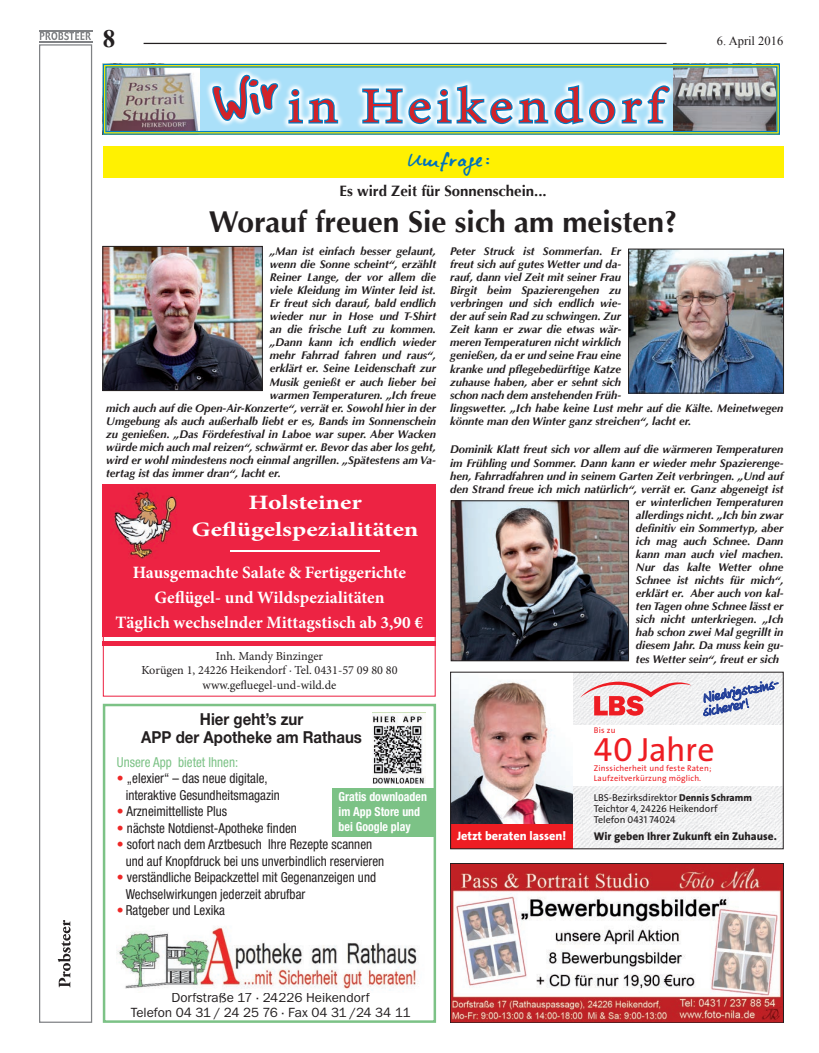
<style>
.page{position:relative;width:819px;height:1053px;background:#fff}
.page>*{position:absolute;margin:0;border:0;box-sizing:border-box;transform-origin:0 0}
.t1{font:50px "Minion Pro";letter-spacing:.1em;color:#d1232a;scale:1.1 1}
.t2{font:33.75px "LBS Thesis";letter-spacing:-.015em;color:#ee1d23}
.t3{font:700 30px "Optima";color:#231f20}
.t4{font:700 25px "Times New Roman";color:#231f20}
.t5{font:700 20.5px/26.8px "Minion Pro";color:#fff;text-align:center;scale:1.26 1}
.t6{font:20px "Elisabethvonelm";letter-spacing:.025em;color:#0072bc;scale:1.2 1}
.t7{font:700 17.38px/25px "Minion Pro";color:#fff;text-align:center}
.t8{font:700 16.5px/18px "Helvetica Neue";color:#231f20;text-align:center;scale:.91 1}
.t9{font:700 15px "Optima";color:#231f20}
.t10{font:14px/13.2px "Veneto Handwriting";color:#223f99}
.t11{font:condensed 13.75px/16.5px "Helvetica Neue";color:#231f20;scale:.95 1}
.t12{font:13.75px/15px "Franklin Gothic Itc T";color:#231f20;text-align:center}
.t13{font:condensed 13.75px "Helvetica Neue";color:#7cc286;scale:.95 1}
.t14{font:700 condensed 12.5px/15px "Helvetica Neue";color:#fff;scale:.95 1}
.t15{font:12.5px "Times New Roman";color:#231f20}
.t16{font:12.25px/14.8px "Minion Pro";color:#231f20;text-align:center}
.t17{font:800 12.25px "LBS Thesis";color:#fff}
.t18{font:italic 700 11.25px/13px "Optima";color:#231f20}
.t19{font:800 11.25px "LBS Thesis";color:#231f20}
.t20{font:10px/11.2px "LBS Thesis";color:#231f20}
.t21{font:8.38px/9.8px "LBS Thesis";letter-spacing:.025em;color:#ee1d23}
.s1{color:#ee2827}
.s2{font-weight:800}
</style>
<div class="page">
<hr style="left:144px;top:43px;width:522px;height:1px;background:#231f20">
<div style="left:103px;top:484px;width:333px;height:161px;background:#ed2343"></div>
<hr style="left:103px;top:637px;width:333px;height:4px;background:#fff">
<div style="left:103px;top:495px;width:332px;height:201px;border:1px solid #ed2343"></div>
<hr style="left:230px;top:550px;width:149px;height:2px;background:#fff">
<img style="left:111px;top:491px;width:67px;height:67px">
<div style="left:103px;top:703px;width:333px;height:319px;border:2px solid #7cc286"></div>
<img style="left:117px;top:927px;width:300px;height:65px">
<img style="left:372px;top:712px;width:53px;height:71px">
<div style="left:332px;top:788px;width:101px;height:48px;background:#7cc286"></div>
<img style="left:573px;top:673px;width:208px;height:174px">
<div style="left:571px;top:724px;width:212px;height:61px;background:#fff"></div>
<img style="left:452px;top:680px;width:121px;height:144px">
<svg style="left:580px;top:681px;width:111px;height:34px"></svg>
<div style="left:450px;top:824px;width:123px;height:24px;background:#ee1d23"></div>
<svg style="left:703px;top:681px;width:75px;height:35px"></svg>
<img style="left:452px;top:865px;width:329px;height:155px">
<div style="left:450px;top:863px;width:333px;height:159px;border:1px solid #231f20"></div>
<div style="left:39px;top:44px;width:53px;height:978px;border:1px solid #808285"></div>
<svg style="left:58px;top:920px;width:13px;height:67px"></svg>
<svg style="left:40px;top:32px;width:51px;height:8px"></svg>
<hr style="left:39px;top:30px;width:53px;height:1px;background:#808285">
<hr style="left:39px;top:41px;width:53px;height:1px;background:#808285">
<div style="left:198px;top:146px;width:505px;height:32px;background:#fff101"></div>
<svg style="left:103px;top:64px;width:677px;height:71px;background:#9cbec8"></svg>
<div style="left:105px;top:66px;width:672px;height:66px;border:1px solid #007ec5"></div>
<div style="left:589px;top:146px;width:194px;height:32px;background:#fff101"></div>
<div style="left:103px;top:146px;width:194px;height:32px;background:#fff101"></div>
<img style="left:453px;top:502px;width:173px;height:157px">
<div style="left:451px;top:500px;width:177px;height:161px;border:1px solid #231f20"></div>
<img style="left:630px;top:251px;width:151px;height:140px">
<div style="left:628px;top:249px;width:155px;height:144px;border:1px solid #231f20"></div>
<img style="left:104px;top:248px;width:157px;height:141px">
<div style="left:102px;top:246px;width:161px;height:145px;border:1px solid #231f20"></div>
<svg style="left:201px;top:64px;width:138px;height:71px;background:#9cd2e4"></svg>
<p class="t4" style="left:103px;top:21px;width:14px">8</p>
<p class="t15" style="left:716px;top:32px;width:68px">6. April 2016</p>
<p class="t1" style="left:288px;top:73px;width:343px">in Heikendorf</p>
<p class="t6" style="left:408px;top:147px;width:72px">Umfrage:</p>
<p class="t9" style="left:339px;top:182px;width:209px">Es wird Zeit für Sonnenschein...</p>
<p class="t3" style="left:209px;top:204px;width:470px">Worauf freuen Sie sich am meisten?</p>
<p class="t18" style="left:270px;top:244px;width:168px">„Man ist einfach besser gelaunt,</p>
<p class="t18" style="left:270px;top:257px;width:168px">wenn die Sonne scheint“, erzählt</p>
<p class="t18" style="left:270px;top:271px;width:168px">Reiner Lange, der vor allem die</p>
<p class="t18" style="left:270px;top:284px;width:168px">viele Kleidung im Winter leid ist.</p>
<p class="t18" style="left:270px;top:297px;width:168px">Er freut sich darauf, bald endlich</p>
<p class="t18" style="left:270px;top:310px;width:168px">wieder nur in Hose und T-Shirt</p>
<p class="t18" style="left:270px;top:323px;width:168px">an die frische Luft zu kommen.</p>
<p class="t18" style="left:270px;top:336px;width:168px">„Dann kann ich endlich wieder</p>
<p class="t18" style="left:270px;top:349px;width:168px">mehr Fahrrad fahren und raus“,</p>
<p class="t18" style="left:270px;top:362px;width:168px">erklärt er. Seine Leidenschaft zur</p>
<p class="t18" style="left:270px;top:375px;width:168px">Musik genießt er auch lieber bei</p>
<p class="t18" style="left:270px;top:388px;width:168px">warmen Temperaturen. „Ich freue</p>
<p class="t18" style="left:106px;top:401px;width:331px">mich auch auf die Open-Air-Konzerte“, verrät er. Sowohl hier in der</p>
<p class="t18" style="left:106px;top:414px;width:331px">Umgebung als auch außerhalb liebt er es, Bands im Sonnenschein</p>
<p class="t18" style="left:106px;top:427px;width:331px">zu genießen. „Das Fördefestival in Laboe war super. Aber Wacken</p>
<p class="t18" style="left:106px;top:440px;width:331px">würde mich auch mal reizen“, schwärmt er. Bevor das aber los geht,</p>
<p class="t18" style="left:106px;top:453px;width:331px">wird er wohl mindestens noch einmal angrillen. „Spätestens am Va-</p>
<p class="t18" style="left:106px;top:466px;width:176px">tertag ist das immer dran“, lacht er.</p>
<p class="t5" style="left:192px;top:489px;width:181px">Holsteiner<br>Geflügelspezialitäten</p>
<p class="t7" style="left:116px;top:559px;width:309px">Hausgemachte Salate &amp; Fertiggerichte<br>Geflügel- und Wildspezialitäten<br>Täglich wechselnder Mittagstisch ab 3,90 €</p>
<p class="t16" style="left:141px;top:648px;width:258px">Inh. Mandy Binzinger<br>Korügen 1, 24226 Heikendorf · Tel. 0431-57 09 80 80 www.gefluegel-und-wild.de</p>
<p class="t8" style="left:141px;top:709px;width:244px">Hier geht’s zur<br>APP der Apotheke am Rathaus</p>
<p class="t13" style="left:117px;top:754px;width:129px">Unsere App bietet Ihnen:</p>
<p class="t11" style="left:126px;top:770px;width:164px;text-indent:-9px"><span class="s1">•</span> „elexier“ – das neue digitale, interaktive Gesundheitsmagazin</p>
<p class="t11" style="left:117px;top:803px;width:117px"><span class="s1">•</span> Arzneimittelliste Plus</p>
<p class="t11" style="left:117px;top:819px;width:191px"><span class="s1">•</span> nächste Notdienst-Apotheke finden</p>
<p class="t11" style="left:126px;top:836px;width:274px;text-indent:-9px"><span class="s1">•</span> sofort nach dem Arztbesuch Ihre Rezepte scannen und auf Knopfdruck bei uns unverbindlich reservieren</p>
<p class="t11" style="left:126px;top:869px;width:265px;text-indent:-9px"><span class="s1">•</span> verständliche Beipackzettel mit Gegenanzeigen und<br>Wechselwirkungen jederzeit abrufbar</p>
<p class="t11" style="left:117px;top:902px;width:115px"><span class="s1">•</span> Ratgeber und Lexika</p>
<p class="t14" style="left:338px;top:789px;width:94px">Gratis downloaden im App Store und bei Google play</p>
<p class="t18" style="left:450px;top:244px;width:335px">Peter Struck ist Sommerfan. Er<br>freut sich auf gutes Wetter und da-<br>rauf, dann viel Zeit mit seiner Frau<br>Birgit beim Spazierengehen zu<br>verbringen und sich endlich wie-<br>der auf sein Rad zu schwingen. Zur<br>Zeit kann er zwar die etwas wär-<br>meren Temperaturen nicht wirklich<br>genießen, da er und seine Frau eine<br>kranke und pflegebedürftige Katze<br>zuhause haben, aber er sehnt sich<br>schon nach dem anstehenden Früh-<br>lingswetter. „Ich habe keine Lust mehr auf die Kälte. Meinetwegen könnte man den Winter ganz streichen“, lacht er.</p>
<p class="t18" style="left:450px;top:443px;width:335px">Dominik Klatt freut sich vor allem auf die wärmeren Temperaturen</p>
<p class="t18" style="left:450px;top:456px;width:335px">im Frühling und Sommer. Dann kann er wieder mehr Spazierenge-</p>
<p class="t18" style="left:450px;top:469px;width:335px">hen, Fahrradfahren und in seinem Garten Zeit verbringen. „Und auf</p>
<p class="t18" style="left:450px;top:482px;width:335px">den Strand freue ich mich natürlich“, verrät er. Ganz abgeneigt ist</p>
<p class="t18" style="left:636px;top:495px;width:149px">er winterlichen Temperaturen</p>
<p class="t18" style="left:636px;top:508px;width:149px">allerdings nicht. „Ich bin zwar</p>
<p class="t18" style="left:636px;top:521px;width:149px">definitiv ein Sommertyp, aber</p>
<p class="t18" style="left:636px;top:534px;width:149px">ich mag auch Schnee. Dann</p>
<p class="t18" style="left:636px;top:547px;width:149px">kann man auch viel machen.</p>
<p class="t18" style="left:636px;top:560px;width:149px">Nur das kalte Wetter ohne</p>
<p class="t18" style="left:636px;top:574px;width:149px">Schnee ist nichts für mich“,</p>
<p class="t18" style="left:636px;top:587px;width:149px">erklärt er. Aber auch von kal-</p>
<p class="t18" style="left:636px;top:600px;width:149px">ten Tagen ohne Schnee lässt er</p>
<p class="t18" style="left:636px;top:613px;width:149px">sich nicht unterkriegen. „Ich</p>
<p class="t18" style="left:636px;top:626px;width:149px">hab schon zwei Mal gegrillt in</p>
<p class="t18" style="left:636px;top:639px;width:149px">diesem Jahr. Da muss kein gu-</p>
<p class="t18" style="left:636px;top:652px;width:145px">tes Wetter sein“, freut er sich</p>
<p class="t10" style="left:699px;top:692px;width:82px;rotate:-11deg">Niedrigstzins&shy;sicherer!</p>
<p class="t21" style="left:594px;top:726px;width:23px">Bis zu</p>
<p class="t2" style="left:594px;top:731px;width:122px">40 Jahre</p>
<p class="t21" style="left:594px;top:764px;width:119px">Zinssicherheit und feste Raten;<br>Laufzeitverkürzung möglich.</p>
<p class="t17" style="left:457px;top:825px;width:111px">Jetzt beraten lassen!</p>
<p class="t20" style="left:594px;top:792px;width:160px">LBS-Bezirksdirektor <span class="s2">Dennis Schramm<br></span>Teichtor 4, 24226 Heikendorf<br>Telefon 0431 74024</p>
<p class="t19" style="left:594px;top:827px;width:184px">Wir geben Ihrer Zukunft ein Zuhause.</p>
<p class="t12" style="left:131px;top:989px;width:281px">Dorfstraße 17 · 24226 Heikendorf<br>Telefon 04 31 / 24 25 76 · Fax 04 31 /24 34 11</p>
</div>
